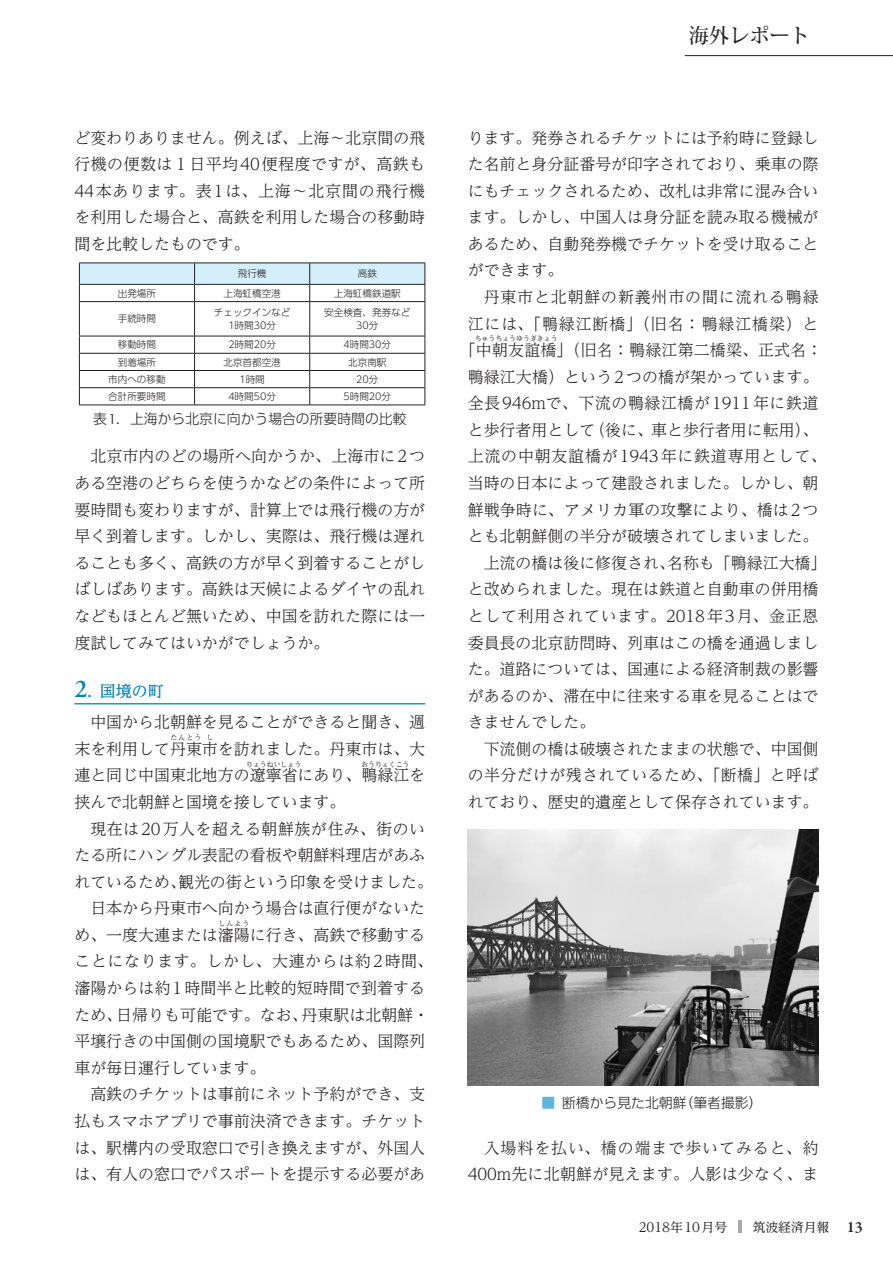
<style>
.page{position:relative;width:893px;height:1263px;background:#fff}
.page>*{position:absolute;margin:0;border:0;box-sizing:border-box;transform-origin:0 0}
.t1{font:500 20.25px "Koz Min Pro";color:#231f20}
.t2{font:300 15.9px/26.5px "UD Reimin Pr 6 N";color:#231f20;text-align:justify}
.t3{font:300 15.9px/26.5px "UD Reimin Pr 6 N";letter-spacing:.055em;color:#231f20;text-align:right}
.t4{font:300 15.9px "UD Reimin Pr 6 N";letter-spacing:.035em;color:#231f20}
.t5{font:300 15.9px "UD Reimin Pr 6 N";letter-spacing:.05em;color:#231f20}
.t6{font:300 15.9px "UD Reimin Pr 6 N";letter-spacing:.045em;color:#231f20}
.t7{font:300 15.9px "UD Reimin Pr 6 N";letter-spacing:.025em;color:#231f20}
.t8{font:300 13.8px "UD Shin Go Pro";color:#231f20}
.t9{font:12.75px "UD Reimin Pr 6 N";color:#231f20}
.t10{font:300 9.6px/13.8px "UD Shin Go Pro";color:#231f20;text-align:center}
.t11{font:300 6.9px "UD Reimin Pr 6 N";color:#231f20}
.s1{font-family:"Century Gothic";font-weight:400}
.s2{font-family:"Adobe Garamond Pro";font-weight:600;font-size:25.5px;color:#0083b6}
.s3{font-weight:500;color:#0083b6}
.s4{color:#5eb5d7}
.s5{font-family:"Garamond Premr Pro";font-weight:600;font-size:15.9px}
</style>
<div class="page">
<svg style="left:738px;top:1220px;width:3px;height:13px"></svg>
<hr style="left:685px;top:55px;width:208px;height:1px;background:#231f20">
<hr style="left:74px;top:703px;width:351px;height:1px;background:#0083b6">
<img style="left:468px;top:829px;width:351px;height:256px">
<svg style="left:79px;top:263px;width:347px;height:38px"></svg>
<hr style="left:79px;top:301px;width:116px;height:1px;background:#231f20">
<hr style="left:79px;top:302px;width:1px;height:34px;background:#231f20">
<hr style="left:195px;top:301px;width:115px;height:1px;background:#231f20">
<hr style="left:194px;top:302px;width:1px;height:34px;background:#231f20">
<hr style="left:310px;top:301px;width:115px;height:1px;background:#231f20">
<hr style="left:309px;top:302px;width:1px;height:34px;background:#231f20">
<hr style="left:425px;top:302px;width:1px;height:34px;background:#231f20">
<hr style="left:79px;top:336px;width:116px;height:1px;background:#231f20">
<hr style="left:195px;top:336px;width:115px;height:1px;background:#231f20">
<hr style="left:310px;top:336px;width:115px;height:1px;background:#231f20">
<hr style="left:79px;top:353px;width:116px;height:1px;background:#231f20">
<hr style="left:195px;top:353px;width:115px;height:1px;background:#231f20">
<hr style="left:310px;top:353px;width:115px;height:1px;background:#231f20">
<hr style="left:79px;top:370px;width:116px;height:1px;background:#231f20">
<hr style="left:195px;top:370px;width:115px;height:1px;background:#231f20">
<hr style="left:310px;top:370px;width:115px;height:1px;background:#231f20">
<hr style="left:79px;top:387px;width:116px;height:1px;background:#231f20">
<svg style="left:79px;top:336px;width:1px;height:69px"></svg>
<hr style="left:195px;top:387px;width:115px;height:1px;background:#231f20">
<svg style="left:194px;top:336px;width:1px;height:69px"></svg>
<hr style="left:310px;top:387px;width:115px;height:1px;background:#231f20">
<svg style="left:309px;top:336px;width:1px;height:69px"></svg>
<svg style="left:425px;top:336px;width:1px;height:69px"></svg>
<hr style="left:79px;top:405px;width:116px;height:1px;background:#231f20">
<hr style="left:195px;top:405px;width:115px;height:1px;background:#231f20">
<hr style="left:310px;top:405px;width:115px;height:1px;background:#231f20">
<p class="t2" style="left:74px;top:124px;width:352px">ど変わりありません。例えば、上海～北京間の飛行機の便数は１日平均40便程度ですが、高鉄も44本あります。表1は、上海～北京間の飛行機を利用した場合と、高鉄を利用した場合の移動時間を比較したものです。</p>
<p class="t10" style="left:238px;top:266px;width:30px">飛行機</p>
<p class="t10" style="left:358px;top:266px;width:21px">高鉄</p>
<p class="t10" style="left:118px;top:286px;width:40px">出発場所</p>
<p class="t10" style="left:223px;top:286px;width:59px">上海虹橋空港</p>
<p class="t10" style="left:334px;top:286px;width:68px">上海虹橋鉄道駅</p>
<p class="t10" style="left:118px;top:312px;width:40px">手続時間</p>
<p class="t10" style="left:214px;top:305px;width:78px">チェックインなど<br>1時間30分</p>
<p class="t10" style="left:324px;top:305px;width:88px">安全検査、発券など<br>30分</p>
<p class="t10" style="left:118px;top:337px;width:40px">移動時間</p>
<p class="t10" style="left:228px;top:337px;width:49px">2時間20分</p>
<p class="t10" style="left:343px;top:337px;width:49px">4時間30分</p>
<p class="t10" style="left:118px;top:355px;width:40px">到着場所</p>
<p class="t10" style="left:223px;top:355px;width:59px">北京首都空港</p>
<p class="t10" style="left:348px;top:355px;width:40px">北京南駅</p>
<p class="t10" style="left:108px;top:372px;width:59px">市内への移動</p>
<p class="t10" style="left:239px;top:372px;width:27px">1時間</p>
<p class="t10" style="left:356px;top:372px;width:24px">20分</p>
<p class="t10" style="left:108px;top:389px;width:59px">合計所要時間</p>
<p class="t10" style="left:228px;top:389px;width:49px">4時間50分</p>
<p class="t10" style="left:343px;top:389px;width:49px">5時間20分</p>
<p class="t8" style="left:93px;top:407px;width:315px">表<span class="s1">1</span>．上海から北京に向かう場合の所要時間の比較</p>
<p class="t2" style="left:74px;top:443px;width:352px;text-indent:16px">北京市内のどの場所へ向かうか、上海市に2つある空港のどちらを使うかなどの条件によって所要時間も変わりますが、計算上では飛行機の方が早く到着します。しかし、実際は、飛行機は遅れることも多く、高鉄の方が早く到着することがしばしばあります。高鉄は天候によるダイヤの乱れなどもほとんど無いため、中国を訪れた際には一度試してみてはいかがでしょうか。</p>
<p class="t2" style="left:90px;top:675px;width:336px;line-height:31px;text-indent:-16px"><span class="s2">2</span><span class="s3">. 国境の町<br></span>中国から北朝鮮を見ることができると聞き、週</p>
<p class="t2" style="left:74px;top:735px;width:352px">末を利用して丹東市を訪れました。丹東市は、大</p>
<p class="t11" style="left:171px;top:732px;width:32px">たんとう</p>
<p class="t11" style="left:206px;top:732px;width:8px">し</p>
<p class="t2" style="left:74px;top:761px;width:352px">連と同じ中国東北地方の遼寧省にあり、鴨緑江を</p>
<p class="t11" style="left:246px;top:758px;width:57px">りょうねいしょう</p>
<p class="t11" style="left:361px;top:758px;width:50px">おうりょくこう</p>
<p class="t2" style="left:74px;top:788px;width:273px">挟んで北朝鮮と国境を接しています。</p>
<p class="t4" style="left:90px;top:816px;width:336px">現在は20万人を超える朝鮮族が住み、街のい</p>
<p class="t2" style="left:74px;top:841px;width:352px">たる所にハングル表記の看板や朝鮮料理店があふ</p>
<p class="t2" style="left:74px;top:868px;width:360px">れているため、観光の街という印象を受けました。</p>
<p class="t2" style="left:90px;top:894px;width:336px">日本から丹東市へ向かう場合は直行便がないた</p>
<p class="t2" style="left:74px;top:921px;width:352px">め、一度大連または瀋陽に行き、高鉄で移動する</p>
<p class="t11" style="left:218px;top:918px;width:32px">しんよう</p>
<p class="t2" style="left:74px;top:947px;width:360px;text-align:left">ことになります。しかし、大連からは約2時間、瀋陽からは約1時間半と比較的短時間で到着するため、日帰りも可能です。なお、丹東駅は北朝鮮・平壌行きの中国側の国境駅でもあるため、国際列車が毎日運行しています。</p>
<p class="t2" style="left:74px;top:1080px;width:352px;text-indent:16px">高鉄のチケットは事前にネット予約ができ、支払もスマホアプリで事前決済できます。チケットは、駅構内の受取窓口で引き換えますが、外国人は、有人の窓口でパスポートを提示する必要があ</p>
<p class="t1" style="left:689px;top:21px;width:123px">海外レポート</p>
<p class="t2" style="left:468px;top:124px;width:352px">ります。発券されるチケットには予約時に登録した名前と身分証番号が印字されており、乗車の際にもチェックされるため、改札は非常に混み合います。しかし、中国人は身分証を読み取る機械があるため、自動発券機でチケットを受け取ることができます。</p>
<p class="t3" style="left:460px;top:283px;width:364px">丹東市と北朝鮮の新義州市の間に流れる鴨緑<br>江には、「鴨緑江断橋」（旧名：鴨緑江橋梁）と「中朝友誼橋」（旧名：鴨緑江第二橋梁、正式名：</p>
<p class="t11" style="left:475px;top:333px;width:84px">ちゅうちょうゆうぎきょう</p>
<p class="t2" style="left:468px;top:363px;width:352px">鴨緑江大橋）という2つの橋が架かっています。</p>
<p class="t4" style="left:468px;top:390px;width:352px">全長946mで、下流の鴨緑江橋が1911年に鉄道</p>
<p class="t2" style="left:468px;top:416px;width:352px">と歩行者用として（後に、車と歩行者用に転用）、</p>
<p class="t5" style="left:468px;top:443px;width:360px">上流の中朝友誼橋が1943年に鉄道専用として、</p>
<p class="t2" style="left:468px;top:469px;width:352px">当時の日本によって建設されました。しかし、朝</p>
<p class="t2" style="left:468px;top:496px;width:352px">鮮戦争時に、アメリカ軍の攻撃により、橋は2つ</p>
<p class="t2" style="left:468px;top:522px;width:352px">とも北朝鮮側の半分が破壊されてしまいました。</p>
<p class="t2" style="left:484px;top:549px;width:344px">上流の橋は後に修復され、名称も「鴨緑江大橋」</p>
<p class="t2" style="left:468px;top:575px;width:352px">と改められました。現在は鉄道と自動車の併用橋</p>
<p class="t6" style="left:468px;top:603px;width:352px">として利用されています。2018年3月、金正恩</p>
<p class="t2" style="left:468px;top:629px;width:352px">委員長の北京訪問時、列車はこの橋を通過しまし</p>
<p class="t2" style="left:468px;top:655px;width:352px">た。道路については、国連による経済制裁の影響</p>
<p class="t2" style="left:468px;top:682px;width:352px">があるのか、滞在中に往来する車を見ることはで</p>
<p class="t2" style="left:468px;top:708px;width:129px">きませんでした。</p>
<p class="t2" style="left:484px;top:735px;width:336px">下流側の橋は破壊されたままの状態で、中国側</p>
<p class="t7" style="left:468px;top:762px;width:352px">の半分だけが残されているため、「断橋」と呼ば</p>
<p class="t2" style="left:468px;top:788px;width:352px">れており、歴史的遺産として保存されています。</p>
<p class="t8" style="left:541px;top:1091px;width:223px"><span class="s4">■</span> 断橋から見た北朝鮮（筆者撮影）</p>
<p class="t2" style="left:468px;top:1134px;width:352px;text-align:right">入場料を払い、橋の端まで歩いてみると、約<br>400m先に北朝鮮が見えます。人影は少なく、ま</p>
<p class="t9" style="left:639px;top:1216px;width:225px">2018年 10月号　　筑波経済月報 <span class="s5">13</span></p>
</div>
